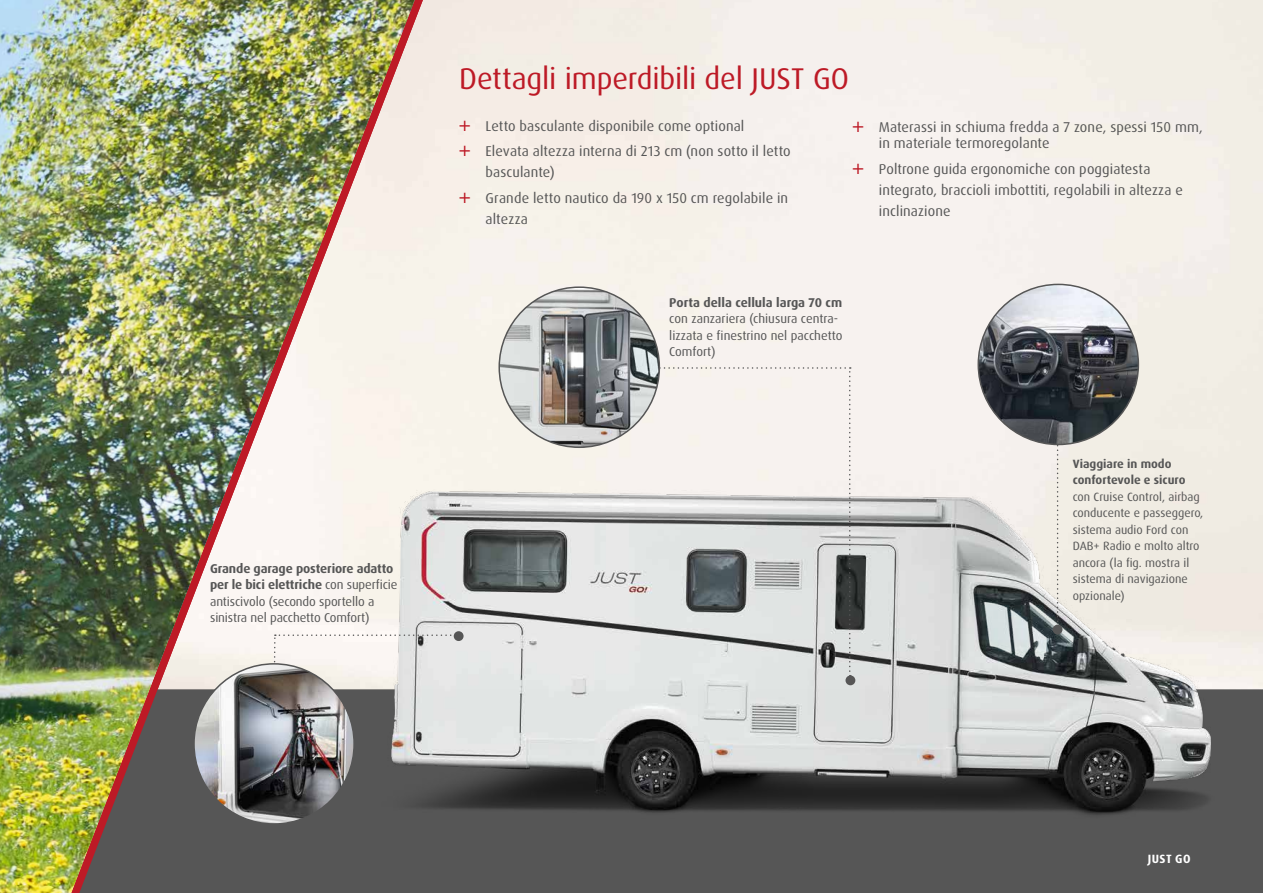
<style>
.page{position:relative;width:1263px;height:893px;background:#fff}
.page>*{position:absolute;margin:0;border:0;box-sizing:border-box;transform-origin:0 0}
.t1{font:30px "Dax Pro";letter-spacing:-.005em;color:#bd1a26}
.t2{font:14.25px/25.2px "Dax Pro";letter-spacing:.01em;color:#565656}
.t3{font:12.75px/16.5px "Dax Pro";letter-spacing:-.005em;color:#565656}
.t4{font:700 12.75px "Dax Pro";color:#565656}
.t5{font:12px/16.5px "Dax Pro";color:#565656}
.t6{font:700 12px/16.5px "Dax Pro";color:#565656}
.t7{font:700 12px "Dax Pro";letter-spacing:.035em;color:#fff}
.s1{font-weight:700}
.s2{font-family:"Dax OT";font-weight:300}
</style>
<div class="page">
<div style="left:439px;top:0;width:824px;height:480px;background:#f5f0ea"></div>
<div style="left:439px;top:821px;width:824px;height:72px;background:#565656"></div>
<svg style="left:415px;top:0;width:24px;height:893px;background:#e3dcd5"></svg>
<img style="left:415px;top:480px;width:848px;height:341px">
<div style="left:845px;top:675px;width:10px;height:10px;background:#565656;border-radius:50%"></div>
<svg style="left:648px;top:367px;width:203px;height:309px"></svg>
<svg style="left:1057px;top:445px;width:1px;height:180px"></svg>
<div style="left:1053px;top:625px;width:9px;height:9px;background:#565656;border-radius:50%"></div>
<svg style="left:415px;top:634px;width:44px;height:197px;background:#acacac"></svg>
<div style="left:454px;top:631px;width:10px;height:10px;background:#565656;border-radius:50%"></div>
<img style="left:499px;top:287px;width:160px;height:160px;border-radius:80px">
<img style="left:978px;top:284px;width:160px;height:160px;border-radius:80px">
<img style="left:0;top:0;width:415px;height:893px">
<svg style="left:460px;top:121px;width:10px;height:10px"></svg>
<svg style="left:460px;top:146px;width:10px;height:10px"></svg>
<svg style="left:460px;top:192px;width:10px;height:11px"></svg>
<svg style="left:853px;top:121px;width:10px;height:11px"></svg>
<svg style="left:853px;top:163px;width:10px;height:11px"></svg>
<p class="t3" style="left:210px;top:560px;width:189px"><span class="s1">Grande garage posteriore adatto per le bici elettriche</span> con superficie antiscivolo (secondo sportello a sinistra nel pacchetto Comfort)</p>
<h1 class="t1" style="left:459px;top:59px;width:391px">Dettagli imperdibili del JUST GO</h1>
<p class="t2" style="left:486px;top:114px;width:307px">Letto basculante disponibile come optional<br>Elevata altezza interna di 213 cm (non sotto il letto</p>
<p class="t2" style="left:486px;top:160px;width:304px">basculante)<br>Grande letto nautico da 190 x 150 cm regolabile in</p>
<p class="t2" style="left:486px;top:206px;width:44px">altezza</p>
<p class="t4" style="left:669px;top:294px;width:174px">Porta della cellula larga 70 cm</p>
<p class="t3" style="left:669px;top:310px;width:175px">con zanzariera (chiusura centra&shy;lizzata e finestrino nel pacchetto<br>Comfort)</p>
<p class="t2" style="left:879px;top:119px;width:325px;line-height:16.5px">Materassi in schiuma fredda a 7 zone, spessi 150 mm, in materiale termoregolante</p>
<p class="t2" style="left:879px;top:158px;width:305px;line-height:21px">Poltrone guida ergonomiche con poggiatesta integrato, braccioli imbottiti, regolabili in altezza e inclinazione</p>
<p class="t6" style="left:1073px;top:455px;width:114px">Viaggiare in modo confortevole e sicuro</p>
<p class="t5" style="left:1073px;top:488px;width:132px">con Cruise Control, airbag conducente e passeggero, sistema audio Ford con<br>DAB+ Radio e molto altro ancora (la fig. mostra il sistema di navigazione opzionale)</p>
<p class="t7" style="left:1148px;top:851px;width:66px">JUST GO <span class="s2">57</span></p>
</div>
